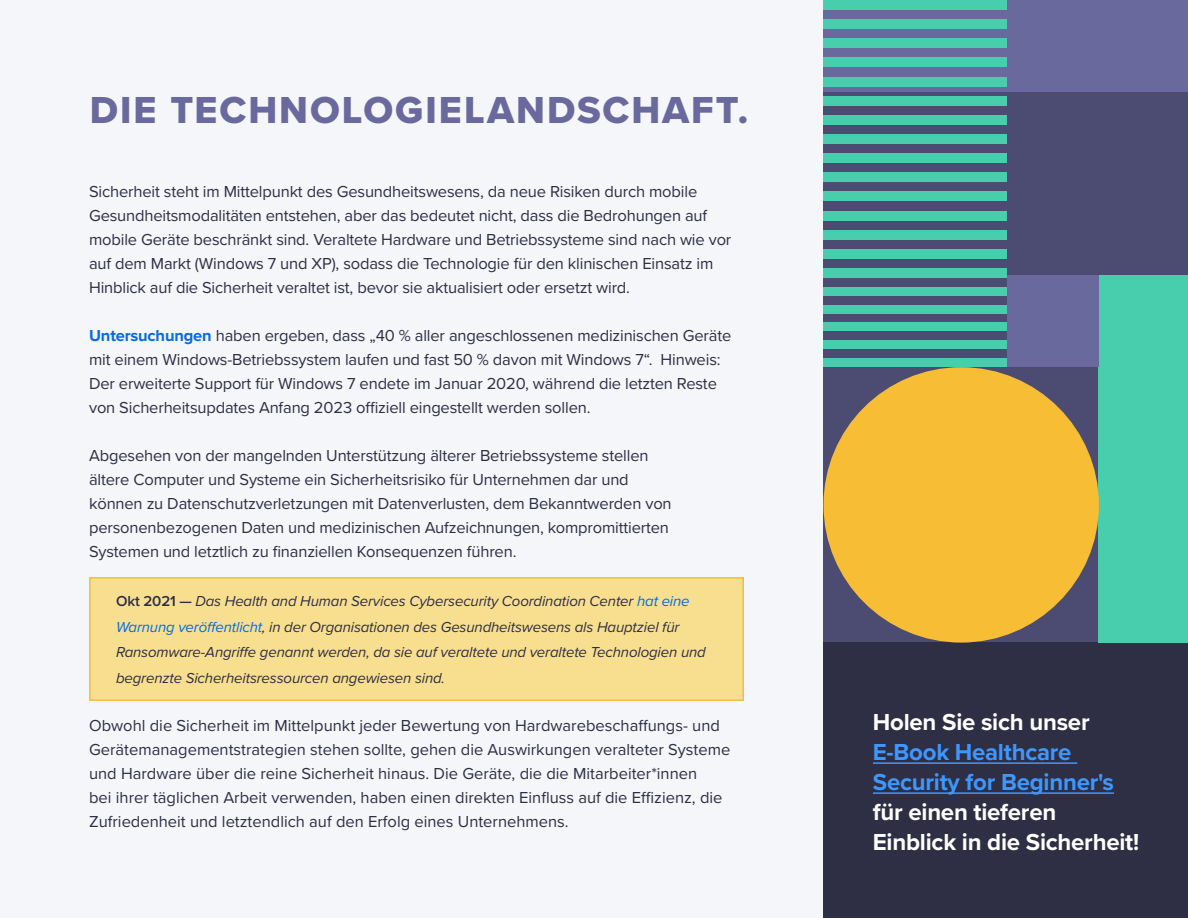
<style>
.page{position:relative;width:1188px;height:918px;background:#f4f6f9}
.page>*{position:absolute;margin:0;border:0;box-sizing:border-box;transform-origin:0 0}
.t1{font:39px "Proxima Nova Extrabld";letter-spacing:.05em;color:#69699d}
.t2{font:700 24px/30px "Proxima Nova";letter-spacing:-.01em;color:#fff}
.t3{font:700 24px/30px "Proxima Nova";letter-spacing:-.01em;color:#3e97fc}
.t4{font:16.5px/24px "Proxima Nova";letter-spacing:-.01em;color:#2e2e45}
.t5{font:italic 15px/25.5px "Proxima Nova";letter-spacing:-.01em;color:#2e2e45}
.s1{font-weight:700;color:#056ae6}
.s2{font-weight:600;font-style:normal}
.s3{color:#056ae6}
</style>
<div class="page">
<div style="left:824px;top:0;width:364px;height:918px;background:#4c4c72"></div>
<div style="left:824px;top:0;width:364px;height:92px;background:#69699d"></div>
<div style="left:824px;top:643px;width:364px;height:275px;background:#2e2e45"></div>
<div style="left:824px;top:77px;width:183px;height:9px;background:#48ceac"></div>
<div style="left:824px;top:58px;width:183px;height:9px;background:#48ceac"></div>
<div style="left:824px;top:38px;width:183px;height:10px;background:#48ceac"></div>
<div style="left:824px;top:19px;width:183px;height:10px;background:#48ceac"></div>
<div style="left:824px;top:0;width:183px;height:10px;background:#48ceac"></div>
<div style="left:824px;top:173px;width:183px;height:9px;background:#48ceac"></div>
<div style="left:824px;top:153px;width:183px;height:10px;background:#48ceac"></div>
<div style="left:824px;top:134px;width:183px;height:10px;background:#48ceac"></div>
<div style="left:824px;top:115px;width:183px;height:10px;background:#48ceac"></div>
<div style="left:824px;top:96px;width:183px;height:10px;background:#48ceac"></div>
<div style="left:824px;top:268px;width:183px;height:10px;background:#48ceac"></div>
<div style="left:824px;top:249px;width:183px;height:10px;background:#48ceac"></div>
<div style="left:824px;top:230px;width:183px;height:10px;background:#48ceac"></div>
<div style="left:824px;top:211px;width:183px;height:9px;background:#48ceac"></div>
<div style="left:824px;top:191px;width:183px;height:10px;background:#48ceac"></div>
<div style="left:824px;top:358px;width:183px;height:9px;background:#48ceac"></div>
<div style="left:824px;top:340px;width:183px;height:9px;background:#48ceac"></div>
<div style="left:824px;top:322px;width:183px;height:9px;background:#48ceac"></div>
<div style="left:824px;top:305px;width:183px;height:9px;background:#48ceac"></div>
<div style="left:824px;top:287px;width:183px;height:9px;background:#48ceac"></div>
<div style="left:1099px;top:275px;width:89px;height:368px;background:#48ceac"></div>
<div style="left:1007px;top:275px;width:92px;height:92px;background:#69699d"></div>
<hr style="left:873px;top:762px;width:204px;height:2px;background:#3e97fc">
<hr style="left:873px;top:792px;width:241px;height:2px;background:#3e97fc">
<div style="left:823px;top:367px;width:276px;height:276px;background:#f7bd35;border-radius:50%"></div>
<div style="left:89px;top:577px;width:655px;height:124px;background:#f8df90;border:2px solid #f7bd35"></div>
<h1 class="t1" style="left:90px;top:81px;width:660px">DIE TECHNOLOGIELANDSCHAFT.</h1>
<p class="t4" style="left:89px;top:178px;width:644px">Sicherheit steht im Mittelpunkt des Gesundheitswesens, da neue Risiken durch mobile Gesundheitsmodalitäten entstehen, aber das bedeutet nicht, dass die Bedrohungen auf mobile Geräte beschränkt sind. Veraltete Hardware und Betriebssysteme sind nach wie vor auf dem Markt (Windows 7 und XP), sodass die Technologie für den klinischen Einsatz im Hinblick auf die Sicherheit veraltet ist, bevor sie aktualisiert oder ersetzt wird.</p>
<p class="t4" style="left:89px;top:322px;width:644px"><span class="s1">Untersuchungen</span> haben ergeben, dass „40 % aller angeschlossenen medizinischen Geräte mit einem Windows-Betriebssystem laufen und fast 50 % davon mit Windows 7“. Hinweis:<br>Der erweiterte Support für Windows 7 endete im Januar 2020, während die letzten Reste von Sicherheitsupdates Anfang 2023 offiziell eingestellt werden sollen.</p>
<p class="t4" style="left:89px;top:442px;width:584px">Abgesehen von der mangelnden Unterstützung älterer Betriebssysteme stellen ältere Computer und Systeme ein Sicherheitsrisiko für Unternehmen dar und können zu Datenschutzverletzungen mit Datenverlusten, dem Bekanntwerden von personenbezogenen Daten und medizinischen Aufzeichnungen, kompromittierten Systemen und letztlich zu finanziellen Konsequenzen führen.</p>
<p class="t5" style="left:116px;top:588px;width:591px"><span class="s2">Okt 2021 —</span> Das Health and Human Services Cybersecurity Coordination Center <span class="s3">hat eine Warnung veröffentlicht</span>, in der Organisationen des Gesundheitswesens als Hauptziel für Ransomware-Angriffe genannt werden, da sie auf veraltete und veraltete Technologien und begrenzte Sicherheitsressourcen angewiesen sind.</p>
<p class="t4" style="left:89px;top:712px;width:643px">Obwohl die Sicherheit im Mittelpunkt jeder Bewertung von Hardwarebeschaffungs- und Gerätemanagementstrategien stehen sollte, gehen die Auswirkungen veralteter Systeme und Hardware über die reine Sicherheit hinaus. Die Geräte, die die Mitarbeiter*innen<br>bei ihrer täglichen Arbeit verwenden, haben einen direkten Einfluss auf die Effizienz, die Zufriedenheit und letztendlich auf den Erfolg eines Unternehmens.</p>
<h2 class="t2" style="left:873px;top:706px;width:218px">Holen Sie sich unser</h2>
<h2 class="t3" style="left:873px;top:736px;width:243px">E-Book Healthcare<br>Security for Beginner's</h2>
<h2 class="t2" style="left:873px;top:796px;width:268px">für einen tieferen<br>Einblick in die Sicherheit!</h2>
</div>
